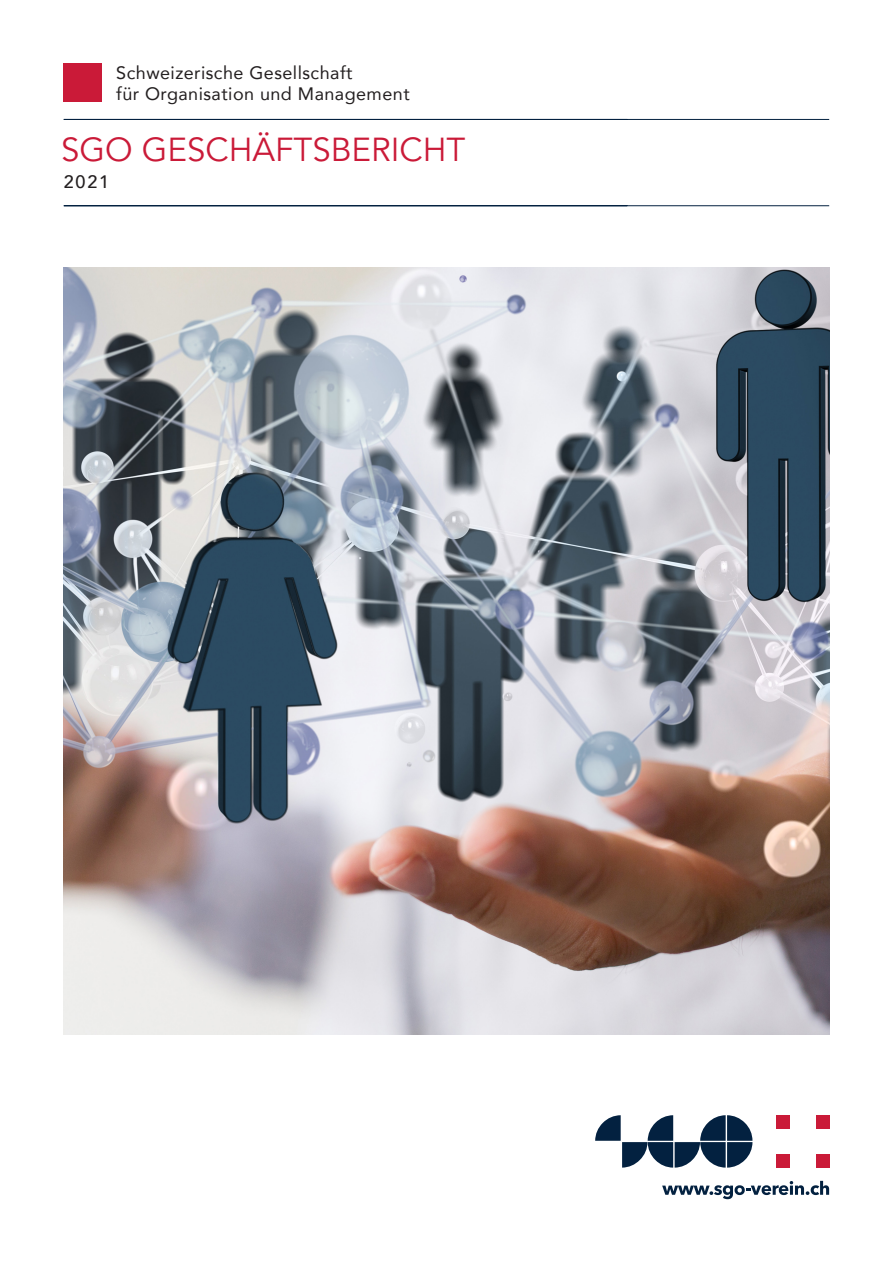
<style>
.page{position:relative;width:893px;height:1263px;background:#fff}
.page>*{position:absolute;margin:0;border:0;box-sizing:border-box;transform-origin:0 0}
.t1{font:33px "Avenir LT Std";color:#ca1a38}
.t2{font:18px "Avenir";letter-spacing:.025em;color:#231f20}
.t3{font:500 18px "Avenir";color:#231f20}
</style>
<div class="page">
<div style="left:64px;top:64px;width:38px;height:38px;background:#ca1a38"></div>
<hr style="left:64px;top:205px;width:765px;height:1px;background:#032140">
<hr style="left:64px;top:119px;width:765px;height:1px;background:#032140">
<div style="left:777px;top:1115px;width:13px;height:13px;background:#ca1a38"></div>
<div style="left:777px;top:1155px;width:13px;height:13px;background:#ca1a38"></div>
<div style="left:816px;top:1155px;width:13px;height:13px;background:#ca1a38"></div>
<div style="left:816px;top:1115px;width:13px;height:13px;background:#ca1a38"></div>
<svg style="left:595px;top:1115px;width:157px;height:52px"></svg>
<svg style="left:662px;top:1181px;width:167px;height:18px"></svg>
<img style="left:64px;top:268px;width:766px;height:766px">
<p class="t2" style="left:116px;top:58px;width:238px">Schweizerische Gesellschaft</p>
<p class="t2" style="left:116px;top:80px;width:295px">für Organisation und Management</p>
<p class="t1" style="left:61px;top:131px;width:406px">SGO GESCHÄFTSBERICHT</p>
<p class="t3" style="left:64px;top:166px;width:47px">2021</p>
</div>
